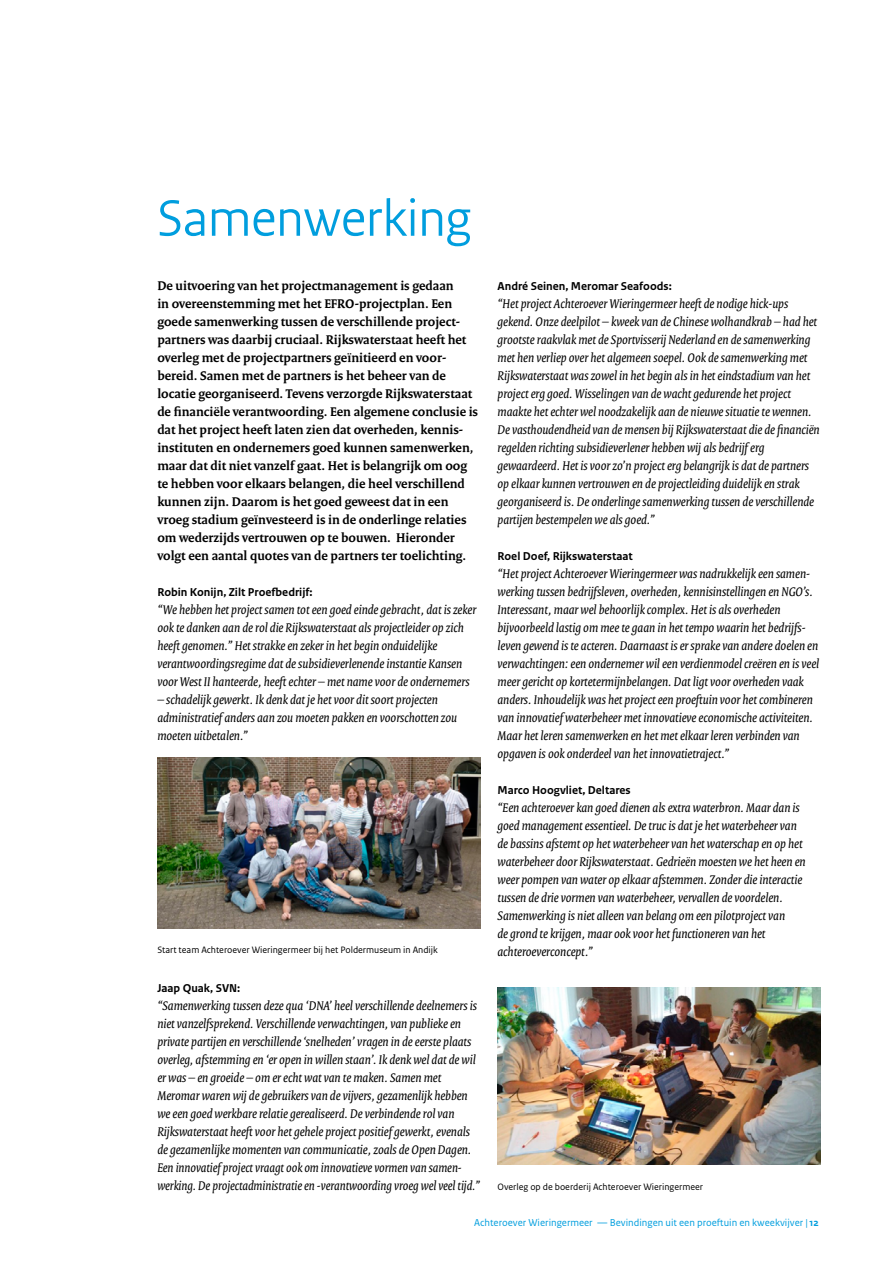
<style>
.page{position:relative;width:893px;height:1263px;background:#fff}
.page>*{position:absolute;margin:0;border:0;box-sizing:border-box;transform-origin:0 0}
.t1{font:54px "Rijksoverheid Sans Heading";color:#009ede}
.t2{font:italic 13.5px/18px "Rijksoverheid Serif";color:#000}
.t3{font:700 13.5px/18px "Rijksoverheid Serif";color:#000}
.t4{font:700 12px "Rijksoverheid Sans Text";color:#000}
.t5{font:10.5px "Rijksoverheid Sans Text";color:#009ede}
.t6{font:9.75px "Rijksoverheid Sans Text Regular 2";color:#000}
.s1{font-weight:700}
</style>
<div class="page">
<img style="left:157px;top:758px;width:323px;height:170px">
<img style="left:497px;top:987px;width:324px;height:177px">
<h1 class="t1" style="left:157px;top:187px;width:315px">Samenwerking</h1>
<p class="t3" style="left:157px;top:276px;width:322px">De uitvoering van het projectmanagement is gedaan<br>in overeenstemming met het EFRO-projectplan. Een goede samenwerking tussen de verschillende project&shy;partners was daarbij cruciaal. Rijkswaterstaat heeft het overleg met de projectpartners geïnitieerd en voor&shy;bereid. Samen met de partners is het beheer van de locatie georganiseerd. Tevens verzorgde Rijkswaterstaat de financiële verantwoording. Een algemene conclusie is dat het project heeft laten zien dat overheden, kennis&shy;instituten en ondernemers goed kunnen samenwerken, maar dat dit niet vanzelf gaat. Het is belangrijk om oog te hebben voor elkaars belangen, die heel verschillend kunnen zijn. Daarom is het goed geweest dat in een vroeg stadium geïnvesteerd is in de onderlinge relaties om wederzijds vertrouwen op te bouwen. Hieronder volgt een aantal quotes van de partners ter toelichting.</p>
<p class="t4" style="left:157px;top:585px;width:157px">Robin Konijn, Zilt Proefbedrijf:</p>
<p class="t2" style="left:157px;top:600px;width:320px">“We hebben het project samen tot een goed einde gebracht, dat is zeker ook te danken aan de rol die Rijkswaterstaat als projectleider op zich heeft genomen.” Het strakke en zeker in het begin onduidelijke verantwoordingsregime dat de subsidieverlenende instantie Kansen voor West II hanteerde, heeft echter – met name voor de ondernemers</p>
<p class="t2" style="left:157px;top:690px;width:301px">– schadelijk gewerkt. Ik denk dat je het voor dit soort projecten administratief anders aan zou moeten pakken en voorschotten zou moeten uitbetalen.”</p>
<p class="t6" style="left:157px;top:944px;width:282px">Start team Achteroever Wieringermeer bij het Poldermuseum in Andijk</p>
<p class="t4" style="left:157px;top:981px;width:85px">Jaap Quak, SVN:</p>
<p class="t2" style="left:157px;top:996px;width:324px">“Samenwerking tussen deze qua ‘DNA’ heel verschillende deelnemers is niet vanzelfsprekend. Verschillende verwachtingen, van publieke en private partijen en verschillende ‘snelheden’ vragen in de eerste plaats overleg, afstemming en ‘er open in willen staan’. Ik denk wel dat de wil er was – en groeide – om er echt wat van te maken. Samen met Meromar waren wij de gebruikers van de vijvers, gezamenlijk hebben we een goed werkbare relatie gerealiseerd. De verbindende rol van Rijkswaterstaat heeft voor het gehele project positief gewerkt, evenals de gezamenlijke momenten van communicatie, zoals de Open Dagen.<br>Een innovatief project vraagt ook om innovatieve vormen van samen&shy;werking. De projectadministratie en -verantwoording vroeg wel veel tijd.”</p>
<p class="t4" style="left:497px;top:279px;width:176px">André Seinen, Meromar Seafoods:</p>
<p class="t2" style="left:497px;top:294px;width:324px">“Het project Achteroever Wieringermeer heeft de nodige hick-ups gekend. Onze deelpilot – kweek van de Chinese wolhandkrab – had het grootste raakvlak met de Sportvisserij Nederland en de samenwerking met hen verliep over het algemeen soepel. Ook de samenwerking met Rijkswaterstaat was zowel in het begin als in het eindstadium van het project erg goed. Wisselingen van de wacht gedurende het project maakte het echter wel noodzakelijk aan de nieuwe situatie te wennen.<br>De vasthoudendheid van de mensen bij Rijkswaterstaat die de financiën regelden richting subsidieverlener hebben wij als bedrijf erg gewaardeerd. Het is voor zo’n project erg belangrijk is dat de partners op elkaar kunnen vertrouwen en de projectleiding duidelijk en strak georganiseerd is. De onderlinge samenwerking tussen de verschillende partijen bestempelen we als goed.”</p>
<p class="t4" style="left:497px;top:549px;width:137px">Roel Doef, Rijkswaterstaat</p>
<p class="t2" style="left:497px;top:564px;width:323px">“Het project Achteroever Wieringermeer was nadrukkelijk een samen&shy;werking tussen bedrijfsleven, overheden, kennisinstellingen en NGO’s.<br>Interessant, maar wel behoorlijk complex. Het is als overheden bijvoorbeeld lastig om mee te gaan in het tempo waarin het bedrijfs&shy;leven gewend is te acteren. Daarnaast is er sprake van andere doelen en verwachtingen: een ondernemer wil een verdienmodel creëren en is veel meer gericht op kortetermijnbelangen. Dat ligt voor overheden vaak anders. Inhoudelijk was het project een proeftuin voor het combineren van innovatief waterbeheer met innovatieve economische activiteiten.<br>Maar het leren samenwerken en het met elkaar leren verbinden van opgaven is ook onderdeel van het innovatietraject.”</p>
<p class="t4" style="left:497px;top:783px;width:135px">Marco Hoogvliet, Deltares</p>
<p class="t2" style="left:497px;top:798px;width:310px">“Een achteroever kan goed dienen als extra waterbron. Maar dan is goed management essentieel. De truc is dat je het waterbeheer van de bassins afstemt op het waterbeheer van het waterschap en op het waterbeheer door Rijkswaterstaat. Gedrieën moesten we het heen en weer pompen van water op elkaar afstemmen. Zonder die interactie tussen de drie vormen van waterbeheer, vervallen de voordelen.<br>Samenwerking is niet alleen van belang om een pilotproject van<br>de grond te krijgen, maar ook voor het functioneren van het achteroeverconcept.”</p>
<p class="t6" style="left:497px;top:1181px;width:207px">Overleg op de boerderij Achteroever Wieringermeer</p>
<p class="t5" style="left:474px;top:1216px;width:346px">Achteroever Wieringermeer — Bevindingen uit een proeftuin en kweekvijver | <span class="s1">12</span></p>
</div>
